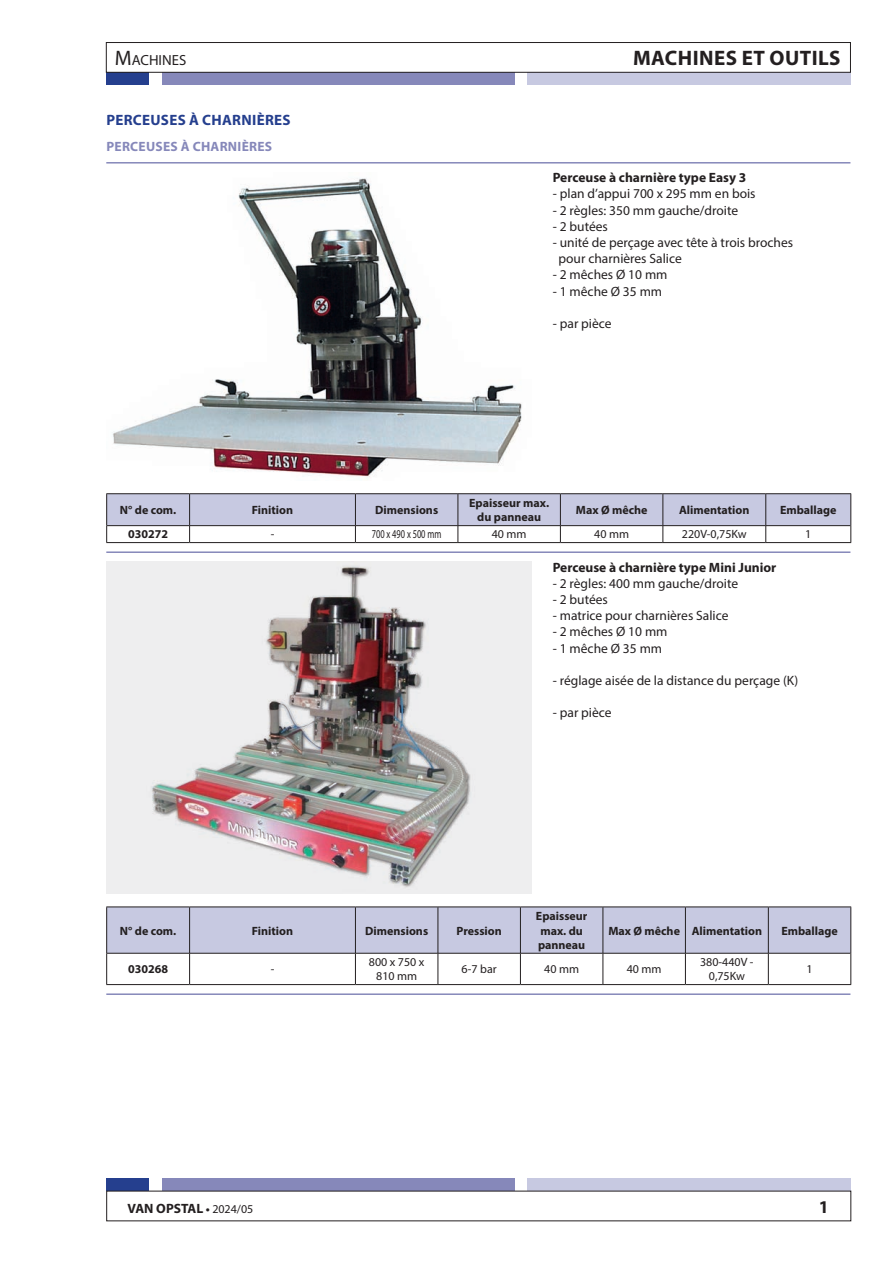
<style>
.page{position:relative;width:893px;height:1263px;background:#fff}
.page>*{position:absolute;margin:0;border:0;box-sizing:border-box;transform-origin:0 0}
.t1{font:700 21px "Myriad Pro";letter-spacing:.02em;color:#231f20}
.t2{font:700 18px "Myriad Pro";color:#231f20}
.Groep{font:700 15px "Myriad Pro";letter-spacing:.02em;color:#253f8e}
.t3{font:14.7px "Myriad Pro";color:#231f20}
.Omschrijving{font:13.5px/16.2px "Myriad Pro";color:#231f20}
.Omschrijving_Header{font:700 13.5px "Myriad Pro";color:#231f20}
.Subgroep{font:700 13.5px "Myriad Pro";letter-spacing:.02em;color:#8688ba}
.Tabel_Header{font:700 12px/14.4px "Myriad Pro";color:#231f20;text-align:center}
.Tabel_Cell{font:12px/14.4px "Myriad Pro";color:#231f20;text-align:center}
.Tabel_Cell-2{font:12px "Myriad Pro";color:#231f20;scale:.7 1}
.Tabel_Cell_Bold{font:700 12px "Myriad Pro";color:#231f20}
.s1{font-size:21px}
.s2{font-size:12px}
.s3{font-weight:400;font-size:12px}
</style>
<div class="page">
<div style="left:106px;top:72px;width:43px;height:13px;background:#253f8e"></div>
<div style="left:106px;top:1178px;width:43px;height:13px;background:#253f8e"></div>
<div style="left:162px;top:72px;width:352px;height:13px;background:#8688ba"></div>
<div style="left:162px;top:1178px;width:352px;height:13px;background:#8688ba"></div>
<div style="left:527px;top:72px;width:323px;height:13px;background:#c7c9e1"></div>
<div style="left:527px;top:1178px;width:323px;height:13px;background:#c7c9e1"></div>
<div style="left:106px;top:42px;width:745px;height:31px;border:1px solid #231f20"></div>
<hr style="left:106px;top:162px;width:744px;height:2px;background:#8688ba">
<hr style="left:106px;top:551px;width:744px;height:2px;background:#8688ba">
<hr style="left:106px;top:993px;width:744px;height:2px;background:#8688ba">
<img style="left:112px;top:178px;width:410px;height:299px">
<hr style="left:106px;top:493px;width:84px;height:1px;background:#231f20">
<hr style="left:190px;top:493px;width:165px;height:1px;background:#231f20">
<hr style="left:355px;top:493px;width:103px;height:1px;background:#231f20">
<hr style="left:458px;top:493px;width:102px;height:1px;background:#231f20">
<hr style="left:560px;top:493px;width:103px;height:1px;background:#231f20">
<hr style="left:663px;top:493px;width:103px;height:1px;background:#231f20">
<hr style="left:766px;top:493px;width:85px;height:1px;background:#231f20">
<hr style="left:106px;top:542px;width:84px;height:1px;background:#231f20">
<hr style="left:190px;top:542px;width:165px;height:1px;background:#231f20">
<hr style="left:355px;top:542px;width:103px;height:1px;background:#231f20">
<hr style="left:458px;top:542px;width:102px;height:1px;background:#231f20">
<hr style="left:560px;top:542px;width:103px;height:1px;background:#231f20">
<hr style="left:663px;top:542px;width:103px;height:1px;background:#231f20">
<hr style="left:766px;top:542px;width:85px;height:1px;background:#231f20">
<svg style="left:106px;top:494px;width:745px;height:48px"></svg>
<img style="left:106px;top:561px;width:425px;height:333px">
<div style="left:107px;top:907px;width:743px;height:46px;background:#c7c9e1"></div>
<hr style="left:106px;top:906px;width:84px;height:1px;background:#231f20">
<hr style="left:106px;top:907px;width:1px;height:46px;background:#231f20">
<hr style="left:190px;top:906px;width:165px;height:1px;background:#231f20">
<hr style="left:355px;top:906px;width:83px;height:1px;background:#231f20">
<hr style="left:438px;top:906px;width:82px;height:1px;background:#231f20">
<hr style="left:520px;top:906px;width:83px;height:1px;background:#231f20">
<hr style="left:603px;top:906px;width:82px;height:1px;background:#231f20">
<hr style="left:685px;top:906px;width:83px;height:1px;background:#231f20">
<hr style="left:768px;top:906px;width:83px;height:1px;background:#231f20">
<hr style="left:850px;top:907px;width:1px;height:46px;background:#231f20">
<hr style="left:106px;top:953px;width:1px;height:31px;background:#231f20">
<hr style="left:850px;top:953px;width:1px;height:31px;background:#231f20">
<hr style="left:106px;top:984px;width:84px;height:1px;background:#231f20">
<hr style="left:190px;top:984px;width:165px;height:1px;background:#231f20">
<hr style="left:355px;top:984px;width:83px;height:1px;background:#231f20">
<hr style="left:438px;top:984px;width:82px;height:1px;background:#231f20">
<hr style="left:520px;top:984px;width:83px;height:1px;background:#231f20">
<hr style="left:603px;top:984px;width:82px;height:1px;background:#231f20">
<hr style="left:685px;top:984px;width:83px;height:1px;background:#231f20">
<hr style="left:768px;top:984px;width:83px;height:1px;background:#231f20">
<hr style="left:189px;top:907px;width:1px;height:46px;background:#231f20">
<hr style="left:355px;top:907px;width:1px;height:46px;background:#231f20">
<hr style="left:438px;top:907px;width:1px;height:46px;background:#231f20">
<hr style="left:520px;top:907px;width:1px;height:46px;background:#231f20">
<hr style="left:603px;top:907px;width:1px;height:46px;background:#231f20">
<hr style="left:685px;top:907px;width:1px;height:46px;background:#231f20">
<hr style="left:768px;top:907px;width:1px;height:46px;background:#231f20">
<hr style="left:107px;top:953px;width:83px;height:1px;background:#231f20">
<hr style="left:190px;top:953px;width:165px;height:1px;background:#231f20">
<hr style="left:189px;top:953px;width:1px;height:31px;background:#231f20">
<hr style="left:355px;top:953px;width:83px;height:1px;background:#231f20">
<hr style="left:355px;top:953px;width:1px;height:31px;background:#231f20">
<hr style="left:438px;top:953px;width:82px;height:1px;background:#231f20">
<hr style="left:438px;top:953px;width:1px;height:31px;background:#231f20">
<hr style="left:520px;top:953px;width:83px;height:1px;background:#231f20">
<hr style="left:520px;top:953px;width:1px;height:31px;background:#231f20">
<hr style="left:603px;top:953px;width:82px;height:1px;background:#231f20">
<hr style="left:603px;top:953px;width:1px;height:31px;background:#231f20">
<hr style="left:685px;top:953px;width:83px;height:1px;background:#231f20">
<hr style="left:685px;top:953px;width:1px;height:31px;background:#231f20">
<hr style="left:768px;top:953px;width:82px;height:1px;background:#231f20">
<hr style="left:768px;top:953px;width:1px;height:31px;background:#231f20">
<p class="t3" style="left:115px;top:51px;width:73px"><span class="s1">M</span>ACHINES</p>
<h1 class="t1" style="left:633px;top:44px;width:209px">Machines et outils</h1>
<p class="Groep" style="left:106px;top:110px;width:37px">PERCEUSES</p>
<p class="Groep" style="left:189px;top:110px;width:24px">À CHA</p>
<p class="Groep" style="left:232px;top:110px;width:51px">RNIÈRES</p>
<p class="Subgroep" style="left:106px;top:138px;width:33px">PERCEUSES</p>
<p class="Subgroep" style="left:181px;top:138px;width:22px">À CHA</p>
<p class="Subgroep" style="left:220px;top:138px;width:46px">RNIÈRES</p>
<p class="Omschrijving_Header" style="left:553px;top:169px;width:195px">Perceuse à charnière type Easy 3</p>
<p class="Omschrijving" style="left:553px;top:186px;width:204px">- plan d’appui 700 x 295 mm en bois</p>
<p class="Omschrijving" style="left:553px;top:202px;width:187px">- 2 règles: 350 mm gauche/droite</p>
<p class="Omschrijving" style="left:553px;top:218px;width:57px">- 2 butées</p>
<p class="Omschrijving" style="left:558px;top:234px;width:236px;text-indent:-6px">- unité de perçage avec tête à trois broches pour charnières Salice</p>
<p class="Omschrijving" style="left:553px;top:267px;width:116px">- 2 mêches Ø 10 mm</p>
<p class="Omschrijving" style="left:553px;top:283px;width:111px">- 1 mêche Ø 35 mm</p>
<p class="Omschrijving" style="left:553px;top:315px;width:60px">- par pièce</p>
<p class="Tabel_Header" style="left:120px;top:502px;width:58px">N° de com.</p>
<p class="Tabel_Header" style="left:252px;top:502px;width:43px">Finition</p>
<p class="Tabel_Header" style="left:375px;top:502px;width:65px">Dimensions</p>
<p class="Tabel_Header" style="left:469px;top:495px;width:81px">Epaisseur max. du panneau</p>
<p class="Tabel_Header" style="left:576px;top:502px;width:73px">Max Ø mêche</p>
<p class="Tabel_Header" style="left:679px;top:502px;width:72px">Alimentation</p>
<p class="Tabel_Header" style="left:780px;top:502px;width:58px">Emballage</p>
<p class="Tabel_Cell_Bold" style="left:128px;top:526px;width:41px">030272</p>
<p class="Tabel_Cell" style="left:271px;top:527px;width:5px">-</p>
<p class="Tabel_Cell-2" style="left:372px;top:527px;width:101px">700 x 490 x 500 mm</p>
<p class="Tabel_Cell" style="left:492px;top:527px;width:36px">40 mm</p>
<p class="Tabel_Cell" style="left:594px;top:527px;width:36px">40 mm</p>
<p class="Tabel_Cell" style="left:682px;top:527px;width:66px">220V-0,75Kw</p>
<p class="Tabel_Cell" style="left:805px;top:527px;width:8px">1</p>
<p class="Omschrijving_Header" style="left:553px;top:558px;width:225px">Perceuse à charnière type Mini Junior</p>
<p class="Omschrijving" style="left:553px;top:575px;width:187px">- 2 règles: 400 mm gauche/droite</p>
<p class="Omschrijving" style="left:553px;top:591px;width:57px">- 2 butées</p>
<p class="Omschrijving" style="left:553px;top:607px;width:177px">- matrice pour charnières Salice</p>
<p class="Omschrijving" style="left:553px;top:623px;width:116px">- 2 mêches Ø 10 mm</p>
<p class="Omschrijving" style="left:553px;top:640px;width:111px">- 1 mêche Ø 35 mm</p>
<p class="Omschrijving" style="left:553px;top:672px;width:247px">- réglage aisée de la distance du perçage (K)</p>
<p class="Omschrijving" style="left:553px;top:704px;width:60px">- par pièce</p>
<p class="Tabel_Header" style="left:120px;top:923px;width:58px">N° de com.</p>
<p class="Tabel_Header" style="left:252px;top:923px;width:43px">Finition</p>
<p class="Tabel_Header" style="left:365px;top:923px;width:65px">Dimensions</p>
<p class="Tabel_Header" style="left:456px;top:923px;width:47px">Pression</p>
<p class="Tabel_Header" style="left:536px;top:908px;width:53px">Epaisseur max. du</p>
<p class="Tabel_Header" style="left:538px;top:937px;width:49px">panneau</p>
<p class="Tabel_Header" style="left:608px;top:923px;width:73px">Max Ø mêche</p>
<p class="Tabel_Header" style="left:692px;top:923px;width:72px">Alimentation</p>
<p class="Tabel_Header" style="left:781px;top:923px;width:58px">Emballage</p>
<p class="Tabel_Cell_Bold" style="left:128px;top:961px;width:41px">030268</p>
<p class="Tabel_Cell" style="left:271px;top:962px;width:5px">-</p>
<p class="Tabel_Cell" style="left:369px;top:954px;width:57px">800 x 750 x<br>810 mm</p>
<p class="Tabel_Cell" style="left:462px;top:962px;width:37px">6-7 bar</p>
<p class="Tabel_Cell" style="left:544px;top:962px;width:36px">40 mm</p>
<p class="Tabel_Cell" style="left:627px;top:962px;width:36px">40 mm</p>
<p class="Tabel_Cell" style="left:700px;top:954px;width:55px">380-440V -<br>0,75Kw</p>
<p class="Tabel_Cell" style="left:806px;top:962px;width:8px">1</p>
<p class="Omschrijving_Header" style="left:128px;top:1199px;width:127px">VAN OPSTAL <span class="s2">•</span> <span class="s3">2024/05</span></p>
<h2 class="t2" style="left:819px;top:1195px;width:11px">1</h2>
</div>
